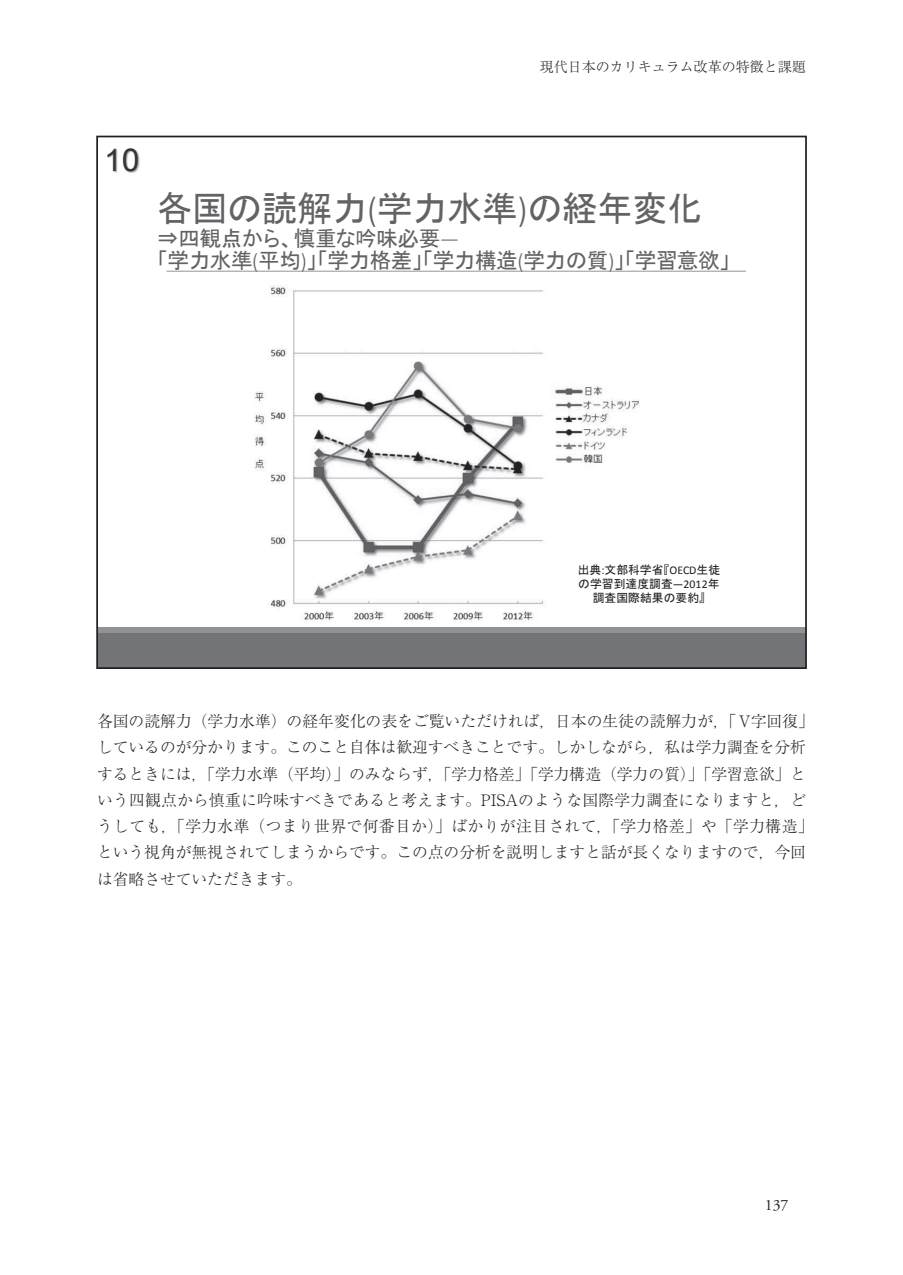
<style>
.page{position:relative;width:903px;height:1275px;background:#fff}
.page>*{position:absolute;margin:0;border:0;box-sizing:border-box;transform-origin:0 0}
.t1{font:35.35px "MS P Gothic";letter-spacing:-.015em;color:#636366}
.t2{font:31.5px "Arial Unicode MS";color:#363536}
.t3{font:21.7px/22.1px "MS P Gothic";letter-spacing:-.02em;color:#636366}
.t4{font:300 15.75px/26.2px "Ryumin Pr 6";color:#231f20}
.t5{font:15.75px "Adobe Garamond Pro";color:#231f20}
.t6{font:300 14px "Ryumin Pr 6";color:#231f20}
.t7{font:11.9px/14.2px "MS P Gothic";color:#231f20;text-align:center}
.s1{font-family:"Calibri";font-weight:300}
.s2{font-family:"MS Gothic"}
.s3{font-family:"Calibri"}
</style>
<div class="page">
<div style="left:97px;top:633px;width:709px;height:35px;background:#727477"></div>
<div style="left:97px;top:627px;width:709px;height:6px;background:#909295"></div>
<hr style="left:166px;top:271px;width:580px;height:1px;background:#939598">
<img style="left:107px;top:148px;width:33px;height:25px">
<img style="left:254px;top:285px;width:386px;height:336px">
<p class="t6" style="left:540px;top:56px;width:267px">現代日本のカリキュラム改革の特徴と課題</p>
<h2 class="t2" style="left:104px;top:137px;width:37px">10</h2>
<h1 class="t1" style="left:157px;top:190px;width:547px">各国の読解力<span class="s1">(</span>学力水準<span class="s1">)</span>の経年変化</h1>
<h3 class="t3" style="left:157px;top:227px;width:574px"><span class="s2">⇒</span>四観点から、慎重な吟味必要<span class="s1">―<br></span>「学力水準<span class="s1">(</span>平均<span class="s1">)</span>」「学力格差」「学力構造<span class="s1">(</span>学力の質<span class="s1">)</span>」「学習意欲」</h3>
<p class="t7" style="left:578px;top:562px;width:144px">出典<span class="s3">:</span>文部科学省『<span class="s3">OECD</span>生徒の学習到達度調査<span class="s3">―2012</span>年調査国際結果の要約』</p>
<p class="t4" style="left:97px;top:707px;width:718px">各国の読解力（学力水準）の経年変化の表をご覧いただければ，日本の生徒の読解力が，「V字回復」しているのが分かります。このこと自体は歓迎すべきことです。しかしながら，私は学力調査を分析するときには，「学力水準（平均）」のみならず，「学力格差」「学力構造（学力の質）」「学習意欲」という四観点から慎重に吟味すべきであると考えます。PISAのような国際学力調査になりますと，どうしても，「学力水準（つまり世界で何番目か）」ばかりが注目されて，「学力格差」や「学力構造」という視角が無視されてしまうからです。この点の分析を説明しますと話が長くなりますので，今回は省略させていただきます。</p>
<p class="t5" style="left:765px;top:1196px;width:25px">137</p>
</div>
